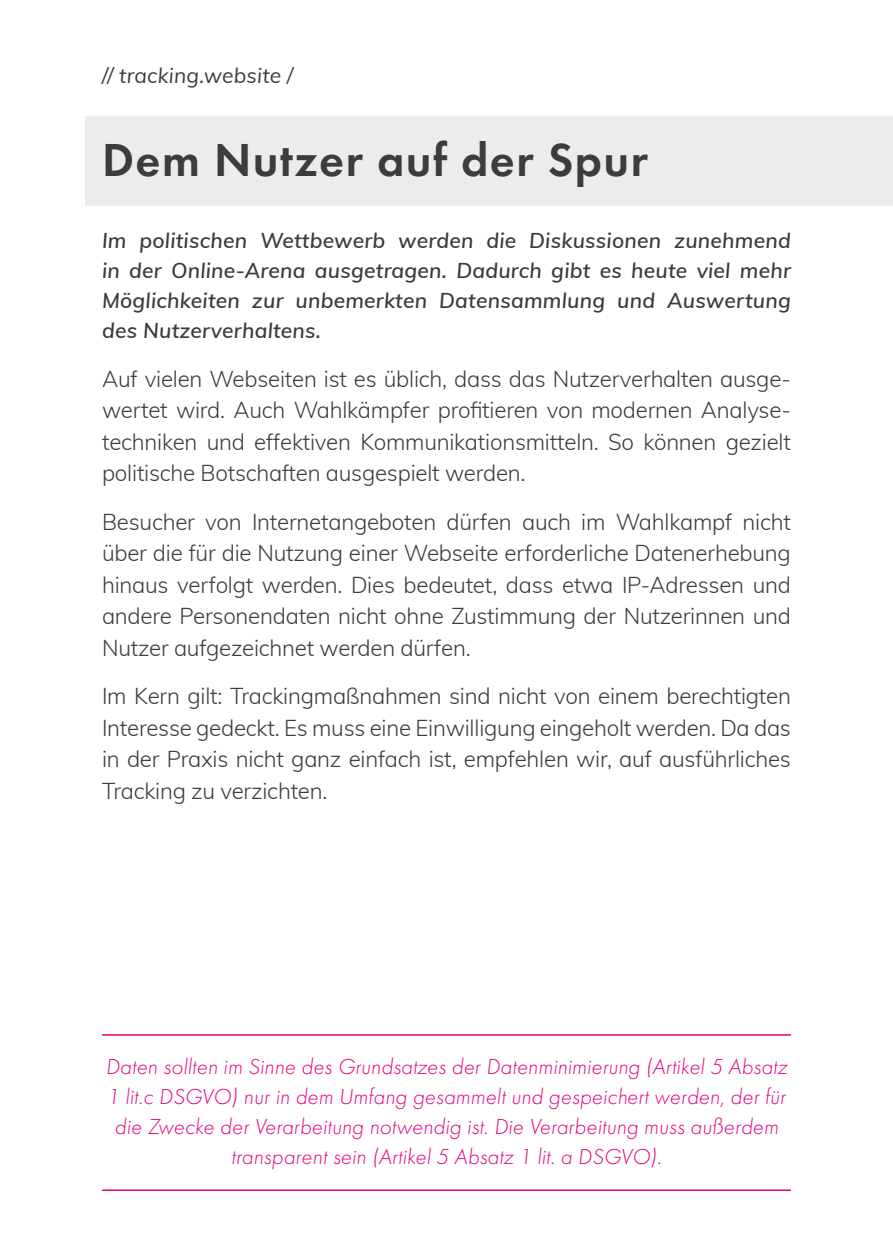
<style>
.page{position:relative;width:893px;height:1259px;background:#fff}
.page>*{position:absolute;margin:0;border:0;box-sizing:border-box;transform-origin:0 0}
.t1{font:600 48px "Futura PT";letter-spacing:.03em;color:#3c3c3b}
.t2{font:300 22.5px/31.5px "Muli";letter-spacing:-.01em;color:#3c3c3b;text-align:justify}
.t3{font:italic 300 22.5px/30px "Futura PT";letter-spacing:.01em;color:#e6007d;text-align:center}
.t4{font:italic 600 21px/30px "Muli";letter-spacing:.01em;color:#3c3c3b;text-align:justify}
.t5{font:italic 21px "Muli";letter-spacing:.01em;color:#3c3c3b}
</style>
<div class="page">
<div style="left:85px;top:116px;width:808px;height:90px;background:#ececeb"></div>
<hr style="left:102px;top:1034px;width:689px;height:1px;background:#e6007d">
<hr style="left:102px;top:1189px;width:689px;height:2px;background:#e6007d">
<p class="t5" style="left:102px;top:60px;width:193px">// tracking.website /</p>
<h1 class="t1" style="left:102px;top:130px;width:547px">Dem Nutzer auf der Spur</h1>
<p class="t4" style="left:102px;top:224px;width:690px">Im politischen Wettbewerb werden die Diskussionen zunehmend in der Online-Arena ausgetragen. Dadurch gibt es heute viel mehr Möglichkeiten zur unbemerkten Datensammlung und Auswertung des Nutzerverhaltens.</p>
<p class="t2" style="left:102px;top:362px;width:690px">Auf vielen Webseiten ist es üblich, dass das Nutzerverhalten ausge&shy;wertet wird. Auch Wahlkämpfer profitieren von modernen Analyse&shy;techniken und effektiven Kommunikationsmitteln. So können gezielt politische Botschaften ausgespielt werden.</p>
<p class="t2" style="left:102px;top:505px;width:690px">Besucher von Internetangeboten dürfen auch im Wahlkampf nicht über die für die Nutzung einer Webseite erforderliche Datenerhebung hinaus verfolgt werden. Dies bedeutet, dass etwa IP-Adressen und andere Personendaten nicht ohne Zustimmung der Nutzerinnen und Nutzer aufgezeichnet werden dürfen.</p>
<p class="t2" style="left:102px;top:679px;width:690px">Im Kern gilt: Trackingmaßnahmen sind nicht von einem berechtigten Interesse gedeckt. Es muss eine Einwilligung eingeholt werden. Da das in der Praxis nicht ganz einfach ist, empfehlen wir, auf ausführliches Tracking zu verzichten.</p>
<p class="t3" style="left:106px;top:1051px;width:683px">Daten sollten im Sinne des Grundsatzes der Datenminimierung (Artikel 5 Absatz 1 lit.c DSGVO) nur in dem Umfang gesammelt und gespeichert werden, der für die Zwecke der Verarbeitung notwendig ist. Die Verarbeitung muss außerdem transparent sein (Artikel 5 Absatz 1 lit. a DSGVO).</p>
</div>
